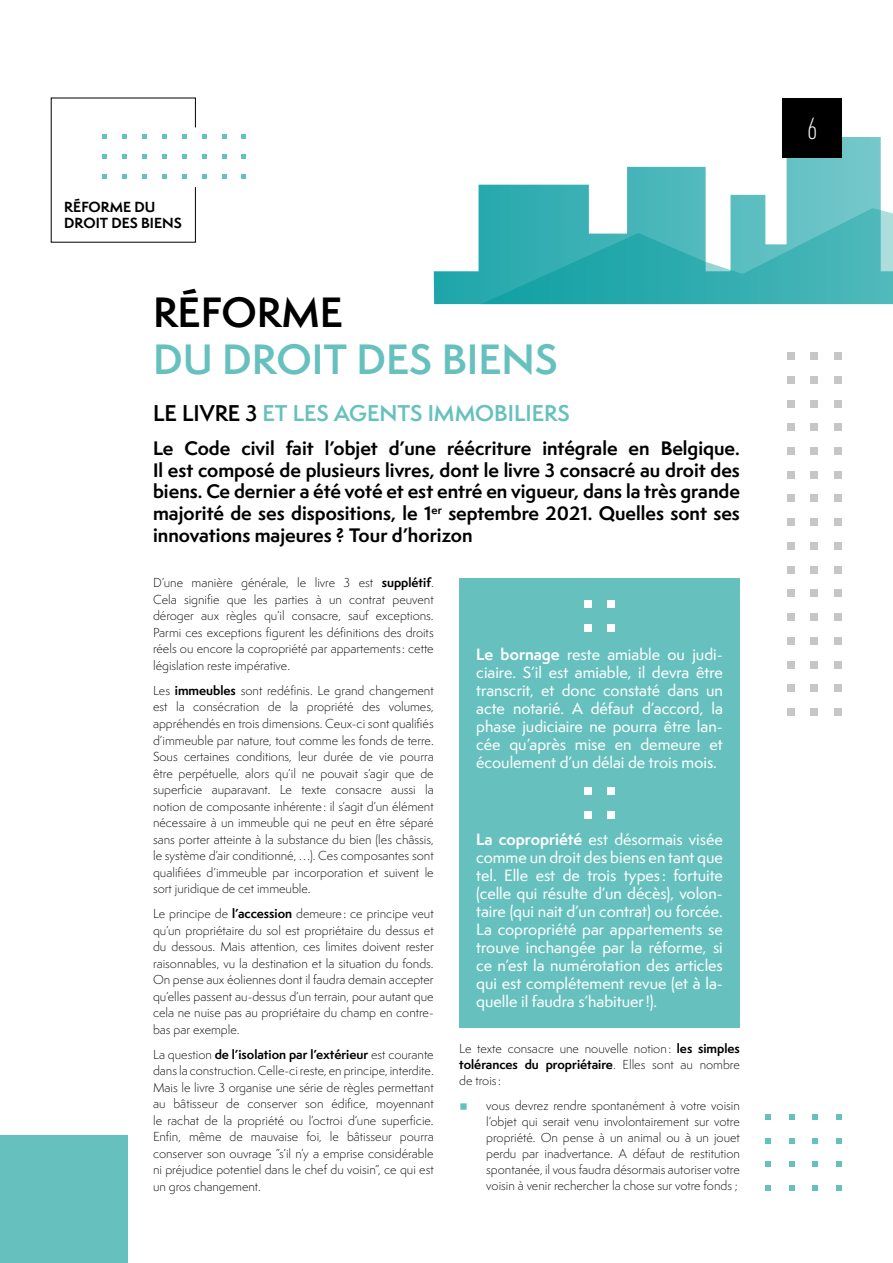
<style>
.page{position:relative;width:893px;height:1263px;background:#fff}
.page>*{position:absolute;margin:0;border:0;box-sizing:border-box;transform-origin:0 0}
.t1{font:600 39px "Semplicita Pro";color:#66c1be}
.t2{font:600 39px "Semplicita Pro";color:#000}
.t3{font:300 condensed 30px "DINOT";color:#fff}
.t4{font:600 21px "Semplicita Pro";color:#66c1be}
.t5{font:700 18px/21.6px "Semplicita Pro";color:#000;text-align:justify}
.t6{font:500 15px/18px "Semplicita Pro";color:#fff;text-align:justify}
.t7{font:700 13.5px/16.2px "Semplicita Pro";color:#000}
.t8{font:300 12px/16.5px "Semplicita Pro";color:#000;text-align:justify}
.s1{color:#000}
.s2{font-weight:700}
.s3{font-family:"Akzidenz Grotesk BQ";font-weight:400;font-stretch:expanded;font-size:27px;color:#66c1be}
</style>
<div class="page">
<svg style="left:434px;top:137px;width:459px;height:167px"></svg>
<div style="left:782px;top:98px;width:60px;height:59px;background:#000"></div>
<svg style="left:202px;top:154px;width:5px;height:5px"></svg>
<svg style="left:241px;top:154px;width:5px;height:5px"></svg>
<svg style="left:222px;top:154px;width:4px;height:5px"></svg>
<svg style="left:202px;top:134px;width:5px;height:5px"></svg>
<svg style="left:241px;top:134px;width:5px;height:5px"></svg>
<svg style="left:222px;top:134px;width:4px;height:5px"></svg>
<svg style="left:202px;top:174px;width:5px;height:5px"></svg>
<svg style="left:241px;top:174px;width:5px;height:5px"></svg>
<svg style="left:51px;top:98px;width:145px;height:145px"></svg>
<svg style="left:222px;top:174px;width:4px;height:5px"></svg>
<div style="left:459px;top:579px;width:281px;height:449px;background:#66c1be"></div>
<div style="left:607px;top:600px;width:8px;height:8px;background:#fff"></div>
<div style="left:584px;top:600px;width:8px;height:8px;background:#fff"></div>
<div style="left:607px;top:624px;width:8px;height:8px;background:#fff"></div>
<div style="left:584px;top:624px;width:8px;height:8px;background:#fff"></div>
<div style="left:607px;top:787px;width:8px;height:8px;background:#fff"></div>
<div style="left:584px;top:787px;width:8px;height:8px;background:#fff"></div>
<div style="left:607px;top:811px;width:8px;height:8px;background:#fff"></div>
<div style="left:584px;top:811px;width:8px;height:8px;background:#fff"></div>
<div style="left:787px;top:494px;width:7px;height:8px;background:#c6c6c6"></div>
<div style="left:787px;top:684px;width:7px;height:8px;background:#c6c6c6"></div>
<div style="left:787px;top:447px;width:7px;height:8px;background:#c6c6c6"></div>
<div style="left:787px;top:637px;width:7px;height:8px;background:#c6c6c6"></div>
<div style="left:787px;top:400px;width:7px;height:7px;background:#c6c6c6"></div>
<div style="left:787px;top:589px;width:7px;height:8px;background:#c6c6c6"></div>
<div style="left:787px;top:352px;width:7px;height:8px;background:#c6c6c6"></div>
<div style="left:787px;top:542px;width:7px;height:8px;background:#c6c6c6"></div>
<div style="left:787px;top:518px;width:7px;height:8px;background:#c6c6c6"></div>
<div style="left:787px;top:708px;width:7px;height:8px;background:#c6c6c6"></div>
<div style="left:787px;top:471px;width:7px;height:8px;background:#c6c6c6"></div>
<div style="left:787px;top:661px;width:7px;height:7px;background:#c6c6c6"></div>
<div style="left:787px;top:423px;width:7px;height:8px;background:#c6c6c6"></div>
<div style="left:787px;top:613px;width:7px;height:8px;background:#c6c6c6"></div>
<div style="left:787px;top:376px;width:7px;height:8px;background:#c6c6c6"></div>
<div style="left:787px;top:566px;width:7px;height:8px;background:#c6c6c6"></div>
<div style="left:810px;top:494px;width:8px;height:8px;background:#c6c6c6"></div>
<div style="left:810px;top:684px;width:8px;height:8px;background:#c6c6c6"></div>
<div style="left:810px;top:447px;width:8px;height:8px;background:#c6c6c6"></div>
<div style="left:810px;top:637px;width:8px;height:8px;background:#c6c6c6"></div>
<div style="left:810px;top:400px;width:8px;height:7px;background:#c6c6c6"></div>
<div style="left:810px;top:589px;width:8px;height:8px;background:#c6c6c6"></div>
<div style="left:810px;top:352px;width:8px;height:8px;background:#c6c6c6"></div>
<div style="left:810px;top:542px;width:8px;height:8px;background:#c6c6c6"></div>
<div style="left:810px;top:518px;width:8px;height:8px;background:#c6c6c6"></div>
<div style="left:810px;top:708px;width:8px;height:8px;background:#c6c6c6"></div>
<div style="left:810px;top:471px;width:8px;height:8px;background:#c6c6c6"></div>
<div style="left:810px;top:661px;width:8px;height:7px;background:#c6c6c6"></div>
<div style="left:810px;top:423px;width:8px;height:8px;background:#c6c6c6"></div>
<div style="left:810px;top:613px;width:8px;height:8px;background:#c6c6c6"></div>
<div style="left:810px;top:376px;width:8px;height:8px;background:#c6c6c6"></div>
<div style="left:810px;top:566px;width:8px;height:8px;background:#c6c6c6"></div>
<div style="left:834px;top:494px;width:8px;height:8px;background:#c6c6c6"></div>
<div style="left:834px;top:684px;width:8px;height:8px;background:#c6c6c6"></div>
<div style="left:834px;top:447px;width:8px;height:8px;background:#c6c6c6"></div>
<div style="left:834px;top:637px;width:8px;height:8px;background:#c6c6c6"></div>
<div style="left:834px;top:400px;width:8px;height:7px;background:#c6c6c6"></div>
<div style="left:834px;top:589px;width:8px;height:8px;background:#c6c6c6"></div>
<div style="left:834px;top:352px;width:8px;height:8px;background:#c6c6c6"></div>
<div style="left:834px;top:542px;width:8px;height:8px;background:#c6c6c6"></div>
<div style="left:834px;top:518px;width:8px;height:8px;background:#c6c6c6"></div>
<div style="left:834px;top:708px;width:8px;height:8px;background:#c6c6c6"></div>
<div style="left:834px;top:471px;width:8px;height:8px;background:#c6c6c6"></div>
<div style="left:834px;top:661px;width:8px;height:7px;background:#c6c6c6"></div>
<div style="left:834px;top:423px;width:8px;height:8px;background:#c6c6c6"></div>
<div style="left:834px;top:613px;width:8px;height:8px;background:#c6c6c6"></div>
<div style="left:834px;top:376px;width:8px;height:8px;background:#c6c6c6"></div>
<div style="left:834px;top:566px;width:8px;height:8px;background:#c6c6c6"></div>
<svg style="left:812px;top:1138px;width:6px;height:5px"></svg>
<svg style="left:812px;top:1185px;width:6px;height:6px"></svg>
<svg style="left:812px;top:1114px;width:6px;height:6px"></svg>
<svg style="left:812px;top:1161px;width:6px;height:6px"></svg>
<svg style="left:836px;top:1138px;width:6px;height:5px"></svg>
<svg style="left:836px;top:1185px;width:6px;height:6px"></svg>
<svg style="left:836px;top:1114px;width:6px;height:6px"></svg>
<svg style="left:836px;top:1161px;width:6px;height:6px"></svg>
<svg style="left:789px;top:1138px;width:6px;height:5px"></svg>
<svg style="left:789px;top:1185px;width:6px;height:6px"></svg>
<svg style="left:789px;top:1114px;width:6px;height:6px"></svg>
<svg style="left:789px;top:1161px;width:6px;height:6px"></svg>
<svg style="left:765px;top:1138px;width:6px;height:5px"></svg>
<svg style="left:765px;top:1185px;width:6px;height:6px"></svg>
<svg style="left:765px;top:1114px;width:6px;height:6px"></svg>
<svg style="left:765px;top:1161px;width:6px;height:6px"></svg>
<div style="left:0;top:1135px;width:128px;height:128px;background:#66c1be"></div>
<p class="t7" style="left:64px;top:199px;width:119px">RÉFORME DU<br>DROIT DES BIENS</p>
<h1 class="t2" style="left:153px;top:284px;width:192px">RÉFORME</h1>
<h1 class="t1" style="left:153px;top:331px;width:406px">DU DROIT DES BIENS</h1>
<h3 class="t4" style="left:153px;top:397px;width:418px"><span class="s1">LE LIVRE 3</span> ET LES AGENTS IMMOBILIERS</h3>
<p class="t5" style="left:153px;top:437px;width:588px">Le Code civil fait l’objet d’une réécriture intégrale en Belgique.<br>Il est composé de plusieurs livres, dont le livre 3 consacré au droit des biens. Ce dernier a été voté et est entré en vigueur, dans la très grande majorité de ses dispositions, le 1<sup>er</sup> septembre 2021. Quelles sont ses innovations majeures ? Tour d’horizon</p>
<p class="t8" style="left:153px;top:575px;width:282px">D’une manière générale, le livre 3 est <span class="s2">supplétif</span>.<br>Cela signifie que les parties à un contrat peuvent déroger aux règles qu’il consacre, sauf exceptions.<br>Parmi ces exceptions figurent les définitions des droits réels ou encore la copropriété par appartements: cette législation reste impérative.</p>
<p class="t8" style="left:153px;top:682px;width:282px">Les <span class="s2">immeubles</span> sont redéfinis. Le grand changement est la consécration de la propriété des volumes, appréhendés en trois dimensions. Ceux-ci sont qualifiés d’immeuble par nature, tout comme les fonds de terre.<br>Sous certaines conditions, leur durée de vie pourra être perpétuelle, alors qu’il ne pouvait s’agir que de superficie auparavant. Le texte consacre aussi la notion de composante inhérente: il s’agit d’un élément nécessaire à un immeuble qui ne peut en être séparé sans porter atteinte à la substance du bien (les châssis, le système d’air conditionné, …). Ces composantes sont qualifiées d’immeuble par incorporation et suivent le sort juridique de cet immeuble.</p>
<p class="t8" style="left:153px;top:905px;width:282px">Le principe de <span class="s2">l’accession</span> demeure: ce principe veut qu’un propriétaire du sol est propriétaire du dessus et du dessous. Mais attention, ces limites doivent rester raisonnables, vu la destination et la situation du fonds.<br>On pense aux éoliennes dont il faudra demain accepter qu’elles passent au-dessus d’un terrain, pour autant que cela ne nuise pas au propriétaire du champ en contre&shy;bas par exemple.</p>
<p class="t8" style="left:153px;top:1046px;width:282px">La question <span class="s2">de l’isolation par l’extérieur</span> est courante dans la construction. Celle-ci reste, en principe, interdite.<br>Mais le livre 3 organise une série de règles permettant au bâtisseur de conserver son édifice, moyennant le rachat de la propriété ou l’octroi d’une superficie.<br>Enfin, même de mauvaise foi, le bâtisseur pourra conserver son ouvrage ”s’il n’y a emprise considérable ni préjudice potentiel dans le chef du voisin”, ce qui est un gros changement.</p>
<p class="t6" style="left:476px;top:645px;width:248px"><span class="s2">Le bornage</span> reste amiable ou judi&shy;ciaire. S’il est amiable, il devra être transcrit, et donc constaté dans un acte notarié. A défaut d’accord, la phase judiciaire ne pourra être lan&shy;cée qu’après mise en demeure et écoulement d’un délai de trois mois.</p>
<p class="t6" style="left:476px;top:830px;width:248px"><span class="s2">La copropriété</span> est désormais visée comme un droit des biens en tant que tel. Elle est de trois types : fortuite (celle qui résulte d’un décès), volon&shy;taire (qui nait d’un contrat) ou forcée.<br>La copropriété par appartements se trouve inchangée par la réforme, si ce n’est la numérotation des articles qui est complétement revue (et à la&shy;quelle il faudra s’habituer!).</p>
<p class="t8" style="left:459px;top:1040px;width:282px;line-height:16px">Le texte consacre une nouvelle notion: <span class="s2">les simples tolérances du propriétaire</span>. Elles sont au nombre de trois:</p>
<p class="t8" style="left:486px;top:1097px;width:255px;line-height:16px;text-indent:-27px"><span class="s3">•</span> vous devrez rendre spontanément à votre voisin l’objet qui serait venu involontairement sur votre propriété. On pense à un animal ou à un jouet perdu par inadvertance. A défaut de restitution spontanée, il vous faudra désormais autoriser votre voisin à venir rechercher la chose sur votre fonds ;</p>
<h2 class="t3" style="left:807px;top:111px;width:12px">6</h2>
</div>
